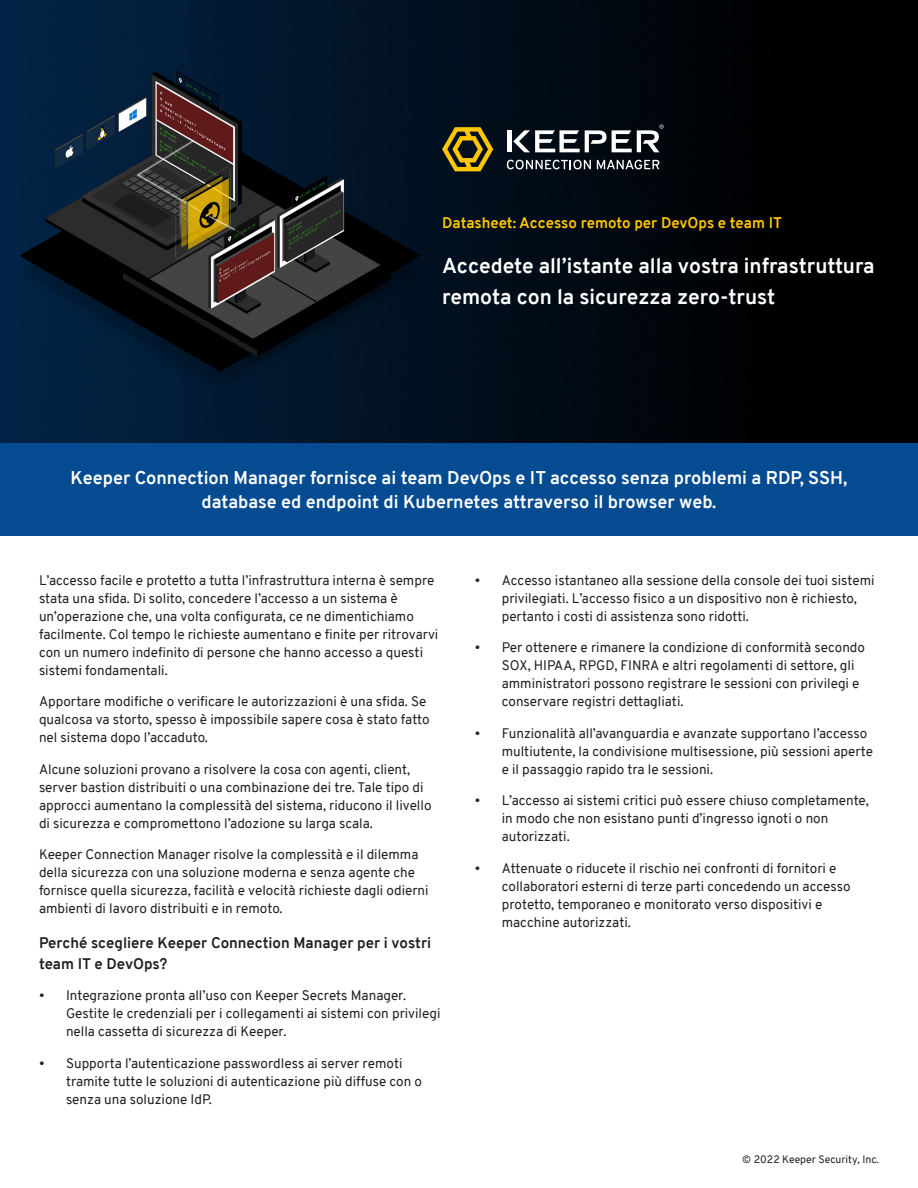
<style>
.page{position:relative;width:918px;height:1188px;background:#fff}
.page>*{position:absolute;margin:0;border:0;box-sizing:border-box;transform-origin:0 0}
.t1{font:700 21px/31.5px "Overpass";color:#fff}
.Subhead{font:700 18px/24px "Overpass";color:#fff;text-align:center}
.Body{font:700 15px/21px "Overpass";color:#231f20}
.t2{font:700 15px "Overpass";letter-spacing:-.005em;color:#ffc700}
.Body-2{font:13.5px/18px "Overpass";color:#231f20}
.t3{font:10.5px "Overpass";color:#231f20}
</style>
<div class="page">
<img style="left:0;top:0;width:918px;height:443px">
<div style="left:0;top:443px;width:918px;height:93px;background:#054b91"></div>
<img style="left:8px;top:68px;width:425px;height:316px">
<svg style="left:442px;top:127px;width:51px;height:44px;background:#706010"></svg>
<div style="left:507px;top:130px;width:5px;height:22px;background:#fff"></div>
<svg style="left:513px;top:124px;width:151px;height:28px"></svg>
<svg style="left:507px;top:160px;width:84px;height:9px"></svg>
<svg style="left:597px;top:160px;width:62px;height:9px"></svg>
<p class="t2" style="left:442px;top:212px;width:342px">Datasheet: Accesso remoto per DevOps e team IT</p>
<p class="t1" style="left:442px;top:250px;width:434px">Accedete all’istante alla vostra infrastruttura remota con la sicurezza zero-trust</p>
<p class="Subhead" style="left:71px;top:466px;width:778px">Keeper Connection Manager fornisce ai team DevOps e IT accesso senza problemi a RDP, SSH, database ed endpoint di Kubernetes attraverso il browser web.</p>
<p class="Body-2" style="left:39px;top:571px;width:401px">L’accesso facile e protetto a tutta l’infrastruttura interna è sempre stata una sfida. Di solito, concedere l’accesso a un sistema è un’operazione che, una volta configurata, ce ne dimentichiamo facilmente. Col tempo le richieste aumentano e finite per ritrovarvi con un numero indefinito di persone che hanno accesso a questi sistemi fondamentali.</p>
<p class="Body-2" style="left:39px;top:693px;width:392px">Apportare modifiche o verificare le autorizzazioni è una sfida. Se qualcosa va storto, spesso è impossibile sapere cosa è stato fatto nel sistema dopo l’accaduto.</p>
<p class="Body-2" style="left:39px;top:760px;width:394px">Alcune soluzioni provano a risolvere la cosa con agenti, client, server bastion distribuiti o una combinazione dei tre. Tale tipo di approcci aumentano la complessità del sistema, riducono il livello di sicurezza e compromettono l’adozione su larga scala.</p>
<p class="Body-2" style="left:39px;top:846px;width:391px">Keeper Connection Manager risolve la complessità e il dilemma della sicurezza con una soluzione moderna e senza agente che fornisce quella sicurezza, facilità e velocità richieste dagli odierni ambienti di lavoro distribuiti e in remoto.</p>
<p class="Body" style="left:39px;top:932px;width:394px">Perché scegliere Keeper Connection Manager per i vostri team IT e DevOps?</p>
<p class="Body-2" style="left:66px;top:987px;width:376px;text-indent:-27px">• Integrazione pronta all’uso con Keeper Secrets Manager.<br>Gestite le credenziali per i collegamenti ai sistemi con privilegi nella cassetta di sicurezza di Keeper.</p>
<p class="Body-2" style="left:66px;top:1054px;width:358px;text-indent:-27px">• Supporta l’autenticazione passwordless ai server remoti tramite tutte le soluzioni di autenticazione più diffuse con o senza una soluzione IdP.</p>
<p class="Body-2" style="left:502px;top:571px;width:374px;text-indent:-27px">• Accesso istantaneo alla sessione della console dei tuoi sistemi privilegiati. L’accesso fisico a un dispositivo non è richiesto, pertanto i costi di assistenza sono ridotti.</p>
<p class="Body-2" style="left:502px;top:639px;width:365px;text-indent:-27px">• Per ottenere e rimanere la condizione di conformità secondo SOX, HIPAA, RPGD, FINRA e altri regolamenti di settore, gli amministratori possono registrare le sessioni con privilegi e conservare registri dettagliati.</p>
<p class="Body-2" style="left:502px;top:724px;width:373px;text-indent:-27px">• Funzionalità all’avanguardia e avanzate supportano l’accesso multiutente, la condivisione multisessione, più sessioni aperte e il passaggio rapido tra le sessioni.</p>
<p class="Body-2" style="left:502px;top:792px;width:369px;text-indent:-27px">• L’accesso ai sistemi critici può essere chiuso completamente, in modo che non esistano punti d’ingresso ignoti o non autorizzati.</p>
<p class="Body-2" style="left:502px;top:859px;width:350px;text-indent:-27px">• Attenuate o riducete il rischio nei confronti di fornitori e collaboratori esterni di terze parti concedendo un accesso protetto, temporaneo e monitorato verso dispositivi e macchine autorizzati.</p>
<p class="t3" style="left:742px;top:1152px;width:138px">© 2022 Keeper Security, Inc.</p>
</div>
